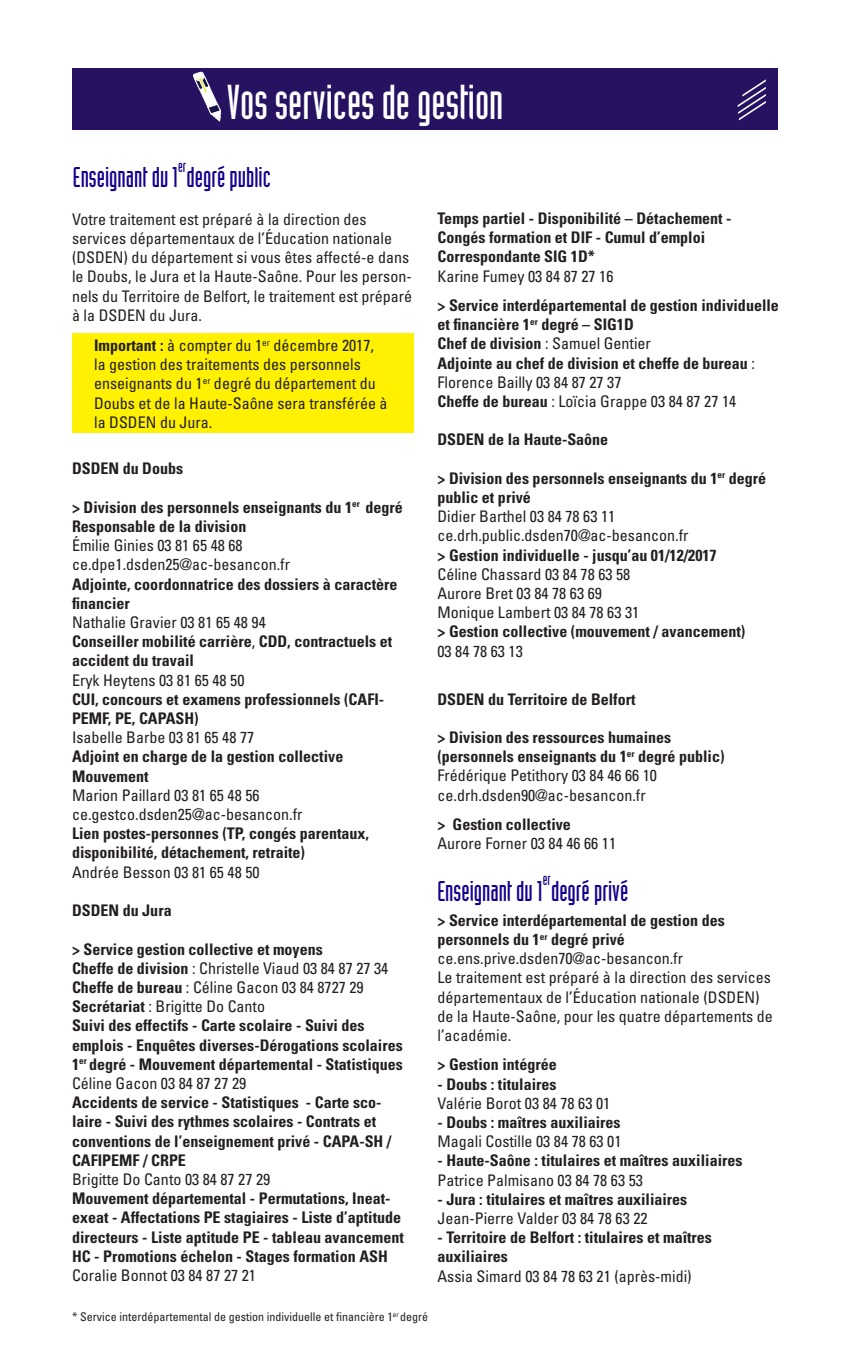
<style>
.page{position:relative;width:851px;height:1361px;background:#fff}
.page>*{position:absolute;margin:0;border:0;box-sizing:border-box;transform-origin:0 0}
.t1{font:48px "Industria Solid";color:#fff}
.t2{font:28px "Industria Solid";color:#14008f}
.t3{font:700 condensed 16px/19.2px "Univers";color:#231f20}
.t4{font:condensed 16px/19.2px "Univers";color:#231f20}
.t5{font:16px "Industria Solid";color:#14008f}
.t6{font:condensed 12px "Univers";color:#231f20}
.s1{font-weight:700}
.s2{font-weight:400}
</style>
<div class="page">
<div style="left:72px;top:333px;width:342px;height:100px;background:#fff101"></div>
<div style="left:73px;top:68px;width:705px;height:62px;background:#261261"></div>
<svg style="left:737px;top:80px;width:28px;height:40px"></svg>
<svg style="left:192px;top:71px;width:29px;height:51px"></svg>
<p class="t1" style="left:227px;top:76px;width:278px">Vos services de gestion</p>
<p class="t5" style="left:178px;top:157px;width:9px">er</p>
<p class="t2" style="left:73px;top:162px;width:199px">Enseignant du 1 degré public</p>
<p class="t4" style="left:72px;top:209px;width:341px">Votre traitement est préparé à la direction des services départementaux de l’Éducation nationale (DSDEN) du département si vous êtes affecté-e dans le Doubs, le Jura et la Haute-Saône. Pour les person&shy;nels du Territoire de Belfort, le traitement est préparé à la DSDEN du Jura.</p>
<p class="t4" style="left:94px;top:335px;width:281px"><span class="s1">Important :</span> à compter du 1<sup>er</sup> décembre 2017,</p>
<p class="t4" style="left:94px;top:354px;width:295px">la gestion des traitements des personnels enseignants du 1<sup>er</sup> degré du département du Doubs et de la Haute-Saône sera transférée à la DSDEN du Jura.</p>
<p class="t3" style="left:72px;top:459px;width:113px">DSDEN du Doubs</p>
<p class="t3" style="left:72px;top:497px;width:332px">&gt; Division des personnels enseignants du 1<sup>er</sup> degré</p>
<p class="t3" style="left:72px;top:516px;width:176px">Responsable de la division</p>
<p class="t4" style="left:72px;top:535px;width:172px">Émilie Ginies 03 81 65 48 68</p>
<p class="t4" style="left:72px;top:555px;width:219px">ce.dpe1.dsden25@ac-besancon.fr</p>
<p class="t3" style="left:72px;top:574px;width:327px">Adjointe, coordonnatrice des dossiers à caractère financier</p>
<p class="t4" style="left:72px;top:612px;width:195px">Nathalie Gravier 03 81 65 48 94</p>
<p class="t3" style="left:72px;top:632px;width:321px">Conseiller mobilité carrière<span class="s2">,</span> CDD, contractuels et accident du travail</p>
<p class="t4" style="left:72px;top:670px;width:174px">Eryk Heytens 03 81 65 48 50</p>
<p class="t3" style="left:72px;top:689px;width:313px">CUI, concours et examens professionnels (CAFI-<br>PEMF, PE, CAPASH)</p>
<p class="t4" style="left:72px;top:727px;width:184px">Isabelle Barbe 03 81 65 48 77</p>
<p class="t3" style="left:72px;top:747px;width:273px">Adjoint en charge de la gestion collective</p>
<p class="t3" style="left:72px;top:766px;width:78px">Mouvement</p>
<p class="t4" style="left:72px;top:785px;width:189px">Marion Paillard 03 81 65 48 56</p>
<p class="t4" style="left:72px;top:804px;width:232px">ce.gestco.dsden25@ac-besancon.fr</p>
<p class="t3" style="left:72px;top:824px;width:298px">Lien postes-personnes (TP, congés parentaux,</p>
<p class="t3" style="left:72px;top:843px;width:234px">disponibilité, détachement, retraite)</p>
<p class="t4" style="left:72px;top:862px;width:189px">Andrée Besson 03 81 65 48 50</p>
<p class="t3" style="left:72px;top:900px;width:101px">DSDEN du Jura</p>
<p class="t3" style="left:72px;top:939px;width:252px">&gt; Service gestion collective et moyens</p>
<p class="t4" style="left:72px;top:958px;width:318px"><span class="s1">Cheffe de division</span> : Christelle Viaud 03 84 87 27 34</p>
<p class="t4" style="left:72px;top:977px;width:293px"><span class="s1">Cheffe de bureau</span> : Céline Gacon 03 84 8727 29</p>
<p class="t4" style="left:72px;top:996px;width:194px"><span class="s1">Secrétariat</span> : Brigitte Do Canto</p>
<p class="t3" style="left:72px;top:1016px;width:294px">Suivi des effectifs - Carte scolaire - Suivi des</p>
<p class="t3" style="left:72px;top:1035px;width:332px">emplois - Enquêtes diverses-Dérogations scolaires<br>1<sup>er</sup> degré - Mouvement départemental - Statistiques</p>
<p class="t4" style="left:72px;top:1073px;width:176px">Céline Gacon 03 84 87 27 29</p>
<p class="t3" style="left:72px;top:1092px;width:321px">Accidents de service - Statistiques - Carte sco&shy;laire - Suivi des rythmes scolaires - Contrats et conventions de l’enseignement privé - CAPA-SH / CAFIPEMF / CRPE</p>
<p class="t4" style="left:72px;top:1169px;width:200px">Brigitte Do Canto 03 84 87 27 29</p>
<p class="t3" style="left:72px;top:1188px;width:333px">Mouvement départemental - Permutations, Ineat&shy;exeat - Affectations PE stagiaires - Liste d’aptitude directeurs - Liste aptitude PE - tableau avancement HC - Promotions échelon - Stages formation ASH</p>
<p class="t4" style="left:72px;top:1265px;width:185px">Coralie Bonnot 03 84 87 27 21</p>
<p class="t3" style="left:437px;top:208px;width:295px">Temps partiel - Disponibilité – Détachement -<br>Congés formation et DIF - Cumul d’emploi</p>
<p class="t3" style="left:437px;top:247px;width:159px">Correspondante SIG 1D*</p>
<p class="t4" style="left:437px;top:266px;width:177px">Karine Fumey 03 84 87 27 16</p>
<p class="t3" style="left:437px;top:295px;width:343px">&gt; Service interdépartemental de gestion individuelle et financière 1<sup>er</sup> degré – SIG1D</p>
<p class="t3" style="left:437px;top:334px;width:215px">Chef de division <span class="s2">: Samuel Gentier</span></p>
<p class="t3" style="left:437px;top:353px;width:319px">Adjointe au chef de division et cheffe de bureau <span class="s2">:<br>Florence Bailly 03 84 87 27 37</span></p>
<p class="t4" style="left:437px;top:391px;width:300px"><span class="s1">Cheffe de bureau</span> : Loïcia Grappe 03 84 87 27 14</p>
<p class="t3" style="left:437px;top:430px;width:172px">DSDEN de la Haute-Saône</p>
<p class="t3" style="left:437px;top:468px;width:330px">&gt; Division des personnels enseignants du 1<sup>er</sup> degré public et privé</p>
<p class="t4" style="left:437px;top:506px;width:179px">Didier Barthel 03 84 78 63 11</p>
<p class="t4" style="left:437px;top:525px;width:252px">ce.drh.public.dsden70@ac-besancon.fr</p>
<p class="t3" style="left:437px;top:545px;width:281px">&gt; Gestion individuelle - jusqu’au 01/12/2017</p>
<p class="t4" style="left:437px;top:564px;width:194px">Céline Chassard 03 84 78 63 58</p>
<p class="t4" style="left:437px;top:583px;width:166px">Aurore Bret 03 84 78 63 69</p>
<p class="t4" style="left:437px;top:602px;width:203px">Monique Lambert 03 84 78 63 31</p>
<p class="t3" style="left:437px;top:622px;width:309px">&gt; Gestion collective (mouvement / avancement)</p>
<p class="t4" style="left:437px;top:641px;width:87px">03 84 78 63 13</p>
<p class="t3" style="left:437px;top:689px;width:199px">DSDEN du Territoire de Belfort</p>
<p class="t3" style="left:437px;top:727px;width:235px">&gt; Division des ressources humaines</p>
<p class="t3" style="left:437px;top:746px;width:288px">(personnels enseignants du 1<sup>er</sup> degré public)</p>
<p class="t4" style="left:437px;top:765px;width:221px">Frédérique Petithory 03 84 46 66 10</p>
<p class="t4" style="left:437px;top:785px;width:210px">ce.drh.dsden90@ac-besancon.fr</p>
<p class="t3" style="left:437px;top:814px;width:135px">&gt; Gestion collective</p>
<p class="t4" style="left:437px;top:833px;width:180px">Aurore Forner 03 84 46 66 11</p>
<p class="t5" style="left:542px;top:871px;width:9px">er</p>
<p class="t2" style="left:437px;top:875px;width:192px">Enseignant du 1 degré privé</p>
<p class="t3" style="left:437px;top:910px;width:289px">&gt; Service interdépartemental de gestion des</p>
<p class="t3" style="left:437px;top:929px;width:189px">personnels du 1<sup>er</sup> degré privé</p>
<p class="t4" style="left:437px;top:948px;width:247px">ce.ens.prive.dsden70@ac-besancon.fr</p>
<p class="t4" style="left:437px;top:968px;width:337px">Le traitement est préparé à la direction des services départementaux de l’Éducation nationale (DSDEN) de la Haute-Saône, pour les quatre départements de l’académie.</p>
<p class="t3" style="left:437px;top:1054px;width:121px">&gt; Gestion intégrée</p>
<p class="t3" style="left:437px;top:1074px;width:121px">- Doubs : titulaires</p>
<p class="t4" style="left:437px;top:1093px;width:174px">Valérie Borot 03 84 78 63 01</p>
<p class="t3" style="left:437px;top:1112px;width:185px">- Doubs : maîtres auxiliaires</p>
<p class="t4" style="left:437px;top:1131px;width:185px">Magali Costille 03 84 78 63 01</p>
<p class="t3" style="left:437px;top:1150px;width:306px">- Haute-Saône : titulaires et maîtres auxiliaires</p>
<p class="t4" style="left:437px;top:1170px;width:207px">Patrice Palmisano 03 84 78 63 53</p>
<p class="t3" style="left:437px;top:1189px;width:251px">- Jura : titulaires et maîtres auxiliaires</p>
<p class="t4" style="left:437px;top:1208px;width:211px">Jean-Pierre Valder 03 84 78 63 22</p>
<p class="t3" style="left:437px;top:1227px;width:276px">- Territoire de Belfort : titulaires et maîtres</p>
<p class="t3" style="left:437px;top:1246px;width:72px">auxiliaires</p>
<p class="t4" style="left:437px;top:1266px;width:256px">Assia Simard 03 84 78 63 21 (après-midi)</p>
<p class="t6" style="left:72px;top:1309px;width:357px">* Service interdépartemental de gestion individuelle et financière 1<sup>er</sup> degré</p>
</div>
